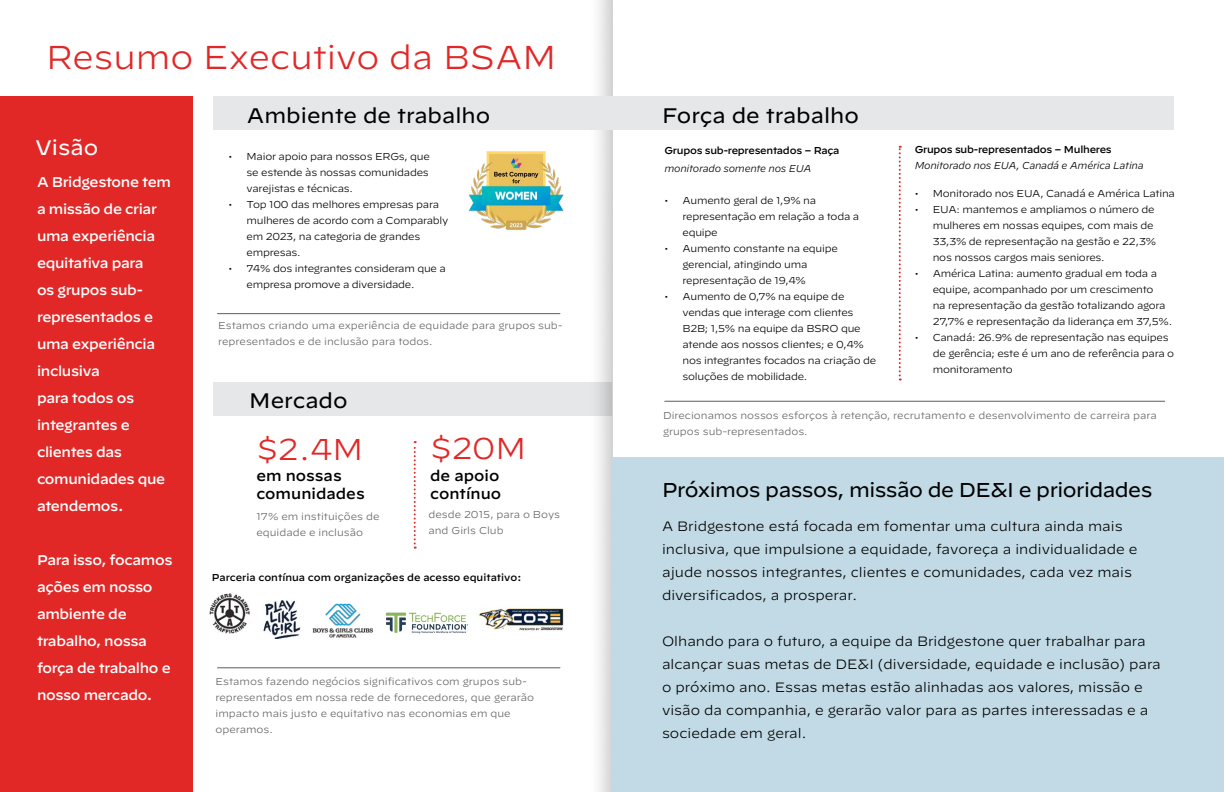
<style>
.page{position:relative;width:1224px;height:792px;background:#fff}
.page>*{position:absolute;margin:0;border:0;box-sizing:border-box;transform-origin:0 0}
.t1{font:300 33px "Decimal";color:#e12827}
.t2{font:300 30px "Decimal";color:#e12827}
.t3{font:21px "Decimal";color:#000}
.t4{font:21px "Decimal";color:#fff}
.t5{font:20px "Decimal";letter-spacing:-.025em;color:#000}
.t6{font:500 15px/18px "Decimal";color:#000}
.t7{font:500 14px/27px "Decimal";letter-spacing:-.025em;color:#fff}
.t8{font:300 13.5px/23px "Decimal";color:#000}
.t9{font:300 10px/16px "Decimal";letter-spacing:-.025em;color:#000}
.t10{font:300 10px/16px "Decimal";color:#636466}
.t11{font:500 10px "Decimal";letter-spacing:-.025em;color:#000}
.t12{font:italic 300 10px "Decimal";letter-spacing:-.025em;color:#000}
.t13{font:500 10px "Decimal";color:#000}
</style>
<div class="page">
<img style="left:192px;top:0;width:420px;height:792px">
<img style="left:262px;top:601px;width:38px;height:37px">
<img style="left:384px;top:610px;width:85px;height:25px">
<hr style="left:217px;top:313px;width:343px;height:1px;background:#5a5e62">
<hr style="left:217px;top:668px;width:343px;height:1px;background:#5a5e62">
<div style="left:0;top:96px;width:192px;height:696px;background:#e12827"></div>
<div style="left:589px;top:96px;width:585px;height:34px;background:#e6e7e8"></div>
<svg style="left:899px;top:146px;width:2px;height:234px"></svg>
<div style="left:612px;top:457px;width:612px;height:335px;background:#c1dae5"></div>
<hr style="left:665px;top:401px;width:500px;height:1px;background:#5a5e62">
<img style="left:464px;top:149px;width:107px;height:83px">
<h1 class="t1" style="left:46px;top:39px;width:512px">Resumo Executivo da BSAM</h1>
<h3 class="t4" style="left:35px;top:136px;width:65px">Visão</h3>
<h3 class="t7" style="left:37px;top:167px;width:135px">A Bridgestone tem a missão de criar uma experiência equitativa para<br>os grupos sub&shy;representados e uma experiência inclusiva<br>para todos os integrantes e clientes das comunidades que atendemos.</h3>
<h3 class="t7" style="left:37px;top:545px;width:137px">Para isso, focamos ações em nosso ambiente de trabalho, nossa força de trabalho e nosso mercado.</h3>
<h3 class="t3" style="left:247px;top:103px;width:245px">Ambiente de trabalho</h3>
<p class="t9" style="left:247px;top:148px;width:185px;text-align:justify;text-indent:-18px">• Maior apoio para nossos ERGs, que se estende às nossas comunidades varejistas e técnicas.</p>
<p class="t9" style="left:247px;top:196px;width:203px;text-indent:-18px">• Top 100 das melhores empresas para mulheres de acordo com a Comparably em 2023, na categoria de grandes empresas.</p>
<p class="t9" style="left:247px;top:260px;width:201px;text-indent:-18px">• 74% dos integrantes consideram que a empresa promove a diversidade.</p>
<p class="t10" style="left:218px;top:318px;width:346px">Estamos criando uma experiência de equidade para grupos sub&shy;representados e de inclusão para todos.</p>
<h3 class="t3" style="left:249px;top:389px;width:100px">Mercado</h3>
<h2 class="t2" style="left:256px;top:432px;width:108px">$2.4M</h2>
<h2 class="t2" style="left:430px;top:431px;width:97px">$20M</h2>
<h3 class="t6" style="left:256px;top:464px;width:110px">em nossas comunidades</h3>
<h3 class="t6" style="left:430px;top:464px;width:73px">de apoio contínuo</h3>
<p class="t10" style="left:256px;top:508px;width:125px">17% em instituições de equidade e inclusão</p>
<p class="t10" style="left:428px;top:506px;width:133px">desde 2015, para o Boys and Girls Club</p>
<p class="t13" style="left:212px;top:568px;width:311px">Parceria contínua com organizações de acesso equitativo:</p>
<p class="t10" style="left:215px;top:674px;width:320px">Estamos fazendo negócios significativos com grupos sub&shy;representados em nossa rede de fornecedores, que gerarão impacto mais justo e equitativo nas economias em que operamos.</p>
<h3 class="t3" style="left:662px;top:103px;width:199px">Força de trabalho</h3>
<p class="t11" style="left:665px;top:141px;width:176px">Grupos sub-representados – Raça</p>
<p class="t12" style="left:665px;top:159px;width:149px">monitorado somente nos EUA</p>
<p class="t9" style="left:683px;top:192px;width:178px;text-indent:-18px">• Aumento geral de 1,9% na representação em relação a toda a equipe</p>
<p class="t9" style="left:683px;top:240px;width:157px;text-indent:-18px">• Aumento constante na equipe gerencial, atingindo uma representação de 19,4%</p>
<p class="t9" style="left:683px;top:288px;width:195px;text-indent:-18px">• Aumento de 0,7% na equipe de vendas que interage com clientes<br>B2B; 1,5% na equipe da BSRO que atende aos nossos clientes; e 0,4% nos integrantes focados na criação de soluções de mobilidade.</p>
<p class="t11" style="left:915px;top:140px;width:199px">Grupos sub-representados – Mulheres</p>
<p class="t12" style="left:915px;top:156px;width:231px">Monitorado nos EUA, Canadá e América Latina</p>
<p class="t9" style="left:915px;top:185px;width:262px">• Monitorado nos EUA, Canadá e América Latina</p>
<p class="t9" style="left:933px;top:201px;width:225px;text-indent:-18px">• EUA: mantemos e ampliamos o número de mulheres em nossas equipes, com mais de 33,3% de representação na gestão e 22,3% nos nossos cargos mais seniores.</p>
<p class="t9" style="left:933px;top:265px;width:241px;text-indent:-18px">• América Latina: aumento gradual em toda a equipe, acompanhado por um crescimento<br>na representação da gestão totalizando agora 27,7% e representação da liderança em 37,5%.</p>
<p class="t9" style="left:933px;top:329px;width:243px;text-indent:-18px">• Canadá: 26.9% de representação nas equipes de gerência; este é um ano de referência para o monitoramento</p>
<p class="t10" style="left:663px;top:407px;width:495px">Direcionamos nossos esforços à retenção, recrutamento e desenvolvimento de carreira para grupos sub-representados.</p>
<h3 class="t5" style="left:662px;top:479px;width:492px">Próximos passos, missão de DE&amp;I e prioridades</h3>
<h3 class="t8" style="left:662px;top:515px;width:477px">A Bridgestone está focada em fomentar uma cultura ainda mais inclusiva, que impulsione a equidade, favoreça a individualidade e ajude nossos integrantes, clientes e comunidades, cada vez mais diversificados, a prosperar.</h3>
<p class="t8" style="left:662px;top:630px;width:500px">Olhando para o futuro, a equipe da Bridgestone quer trabalhar para alcançar suas metas de DE&amp;I (diversidade, equidade e inclusão) para o próximo ano. Essas metas estão alinhadas aos valores, missão e visão da companhia, e gerarão valor para as partes interessadas e a sociedade em geral.</p>
</div>
